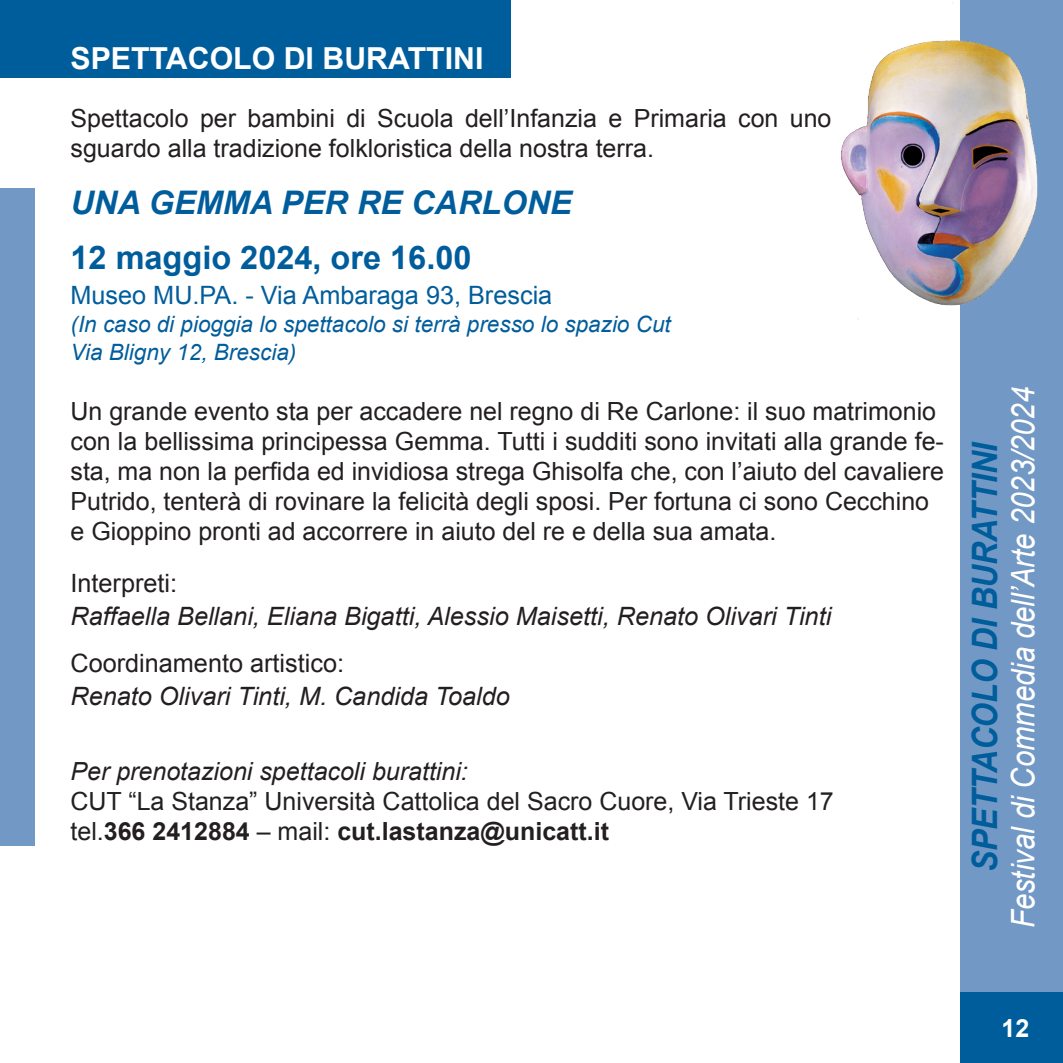
<style>
.page{position:relative;width:1063px;height:1063px;background:#fff}
.page>*{position:absolute;margin:0;border:0;box-sizing:border-box;transform-origin:0 0}
.t1{font:italic 700 35px "Arial";letter-spacing:-.01em;color:#005d9c;scale:.9 1}
.t2{font:italic 32.5px "Arial";color:#fff;scale:.9 1}
.t3{font:700 32.5px "Arial";color:#005d9c}
.t4{font:italic 700 32.5px "Arial";color:#005d9c}
.t5{font:700 30.25px "Arial";color:#fff}
.t6{font:italic 25.25px "Arial";color:#231f20}
.t7{font:25.25px "Arial";color:#231f20}
.t8{font:25.25px "Arial";color:#005d9c}
.t9{font:25px/30px "Arial";color:#231f20}
.t10{font:italic 25px "Arial";color:#231f20}
.t11{font:700 25px "Arial";color:#fff}
.t12{font:italic 22.5px/27.8px "Arial";color:#005d9c}
.s1{font-weight:700}
</style>
<div class="page">
<img style="left:841px;top:0;width:120px;height:323px">
<svg style="left:961px;top:0;width:102px;height:992px;background:#7a97bd"></svg>
<div style="left:961px;top:992px;width:102px;height:71px;background:#005d9c"></div>
<div style="left:0;top:0;width:510px;height:78px;background:#005d9c"></div>
<div style="left:0;top:188px;width:34px;height:657px;background:#7298c5"></div>
<p class="t5" style="left:71px;top:38px;width:414px">SPETTACOLO DI BURATTINI</p>
<p class="t9" style="left:71px;top:103px;width:763px">Spettacolo per bambini di Scuola dell’Infanzia e Primaria con uno sguardo alla tradizione folkloristica della nostra terra.</p>
<h2 class="t4" style="left:71px;top:182px;width:503px">UNA GEMMA PER RE CARLONE</h2>
<h2 class="t3" style="left:71px;top:236px;width:403px">12 maggio 2024, ore 16.00</h2>
<p class="t8" style="left:71px;top:279px;width:483px">Museo MU.PA. - Via Ambaraga 93, Brescia</p>
<p class="t12" style="left:71px;top:311px;width:602px">(In caso di pioggia lo spettacolo si terrà presso lo spazio Cut<br>Via Bligny 12, Brescia)</p>
<p class="t9" style="left:71px;top:396px;width:875px">Un grande evento sta per accadere nel regno di Re Carlone: il suo matrimonio con la bellissima principessa Gemma. Tutti i sudditi sono invitati alla grande fe&shy;sta, ma non la perfida ed invidiosa strega Ghisolfa che, con l’aiuto del cavaliere Putrido, tenterà di rovinare la felicità degli sposi. Per fortuna ci sono Cecchino e Gioppino pronti ad accorrere in aiuto del re e della sua amata.</p>
<p class="t7" style="left:71px;top:567px;width:108px">Interpreti:</p>
<p class="t6" style="left:71px;top:600px;width:762px">Raffaella Bellani, Eliana Bigatti, Alessio Maisetti, Renato Olivari Tinti</p>
<p class="t7" style="left:71px;top:647px;width:275px">Coordinamento artistico:</p>
<p class="t6" style="left:71px;top:680px;width:441px">Renato Olivari Tinti, M. Candida Toaldo</p>
<p class="t10" style="left:71px;top:755px;width:399px">Per prenotazioni spettacoli burattini:</p>
<p class="t9" style="left:71px;top:786px;width:765px">CUT “La Stanza” Università Cattolica del Sacro Cuore, Via Trieste 17 tel.<span class="s1">366 2412884</span> – mail: <span class="s1">cut.lastanza@unicatt.it</span></p>
<h1 class="t1" style="left:962px;top:872px;width:480px;rotate:-90deg">SPETTACOLO DI BURATTINI</h1>
<h1 class="t1" style="left:962px;top:822px;width:368px;rotate:-90deg">I INERARI TEAT LI</h1>
<h2 class="t2" style="left:1002px;top:928px;width:603px;rotate:-90deg">Festival di Commedia dell’Arte 2023/2024</h2>
<p class="t11" style="left:1002px;top:1012px;width:29px">12</p>
</div>
